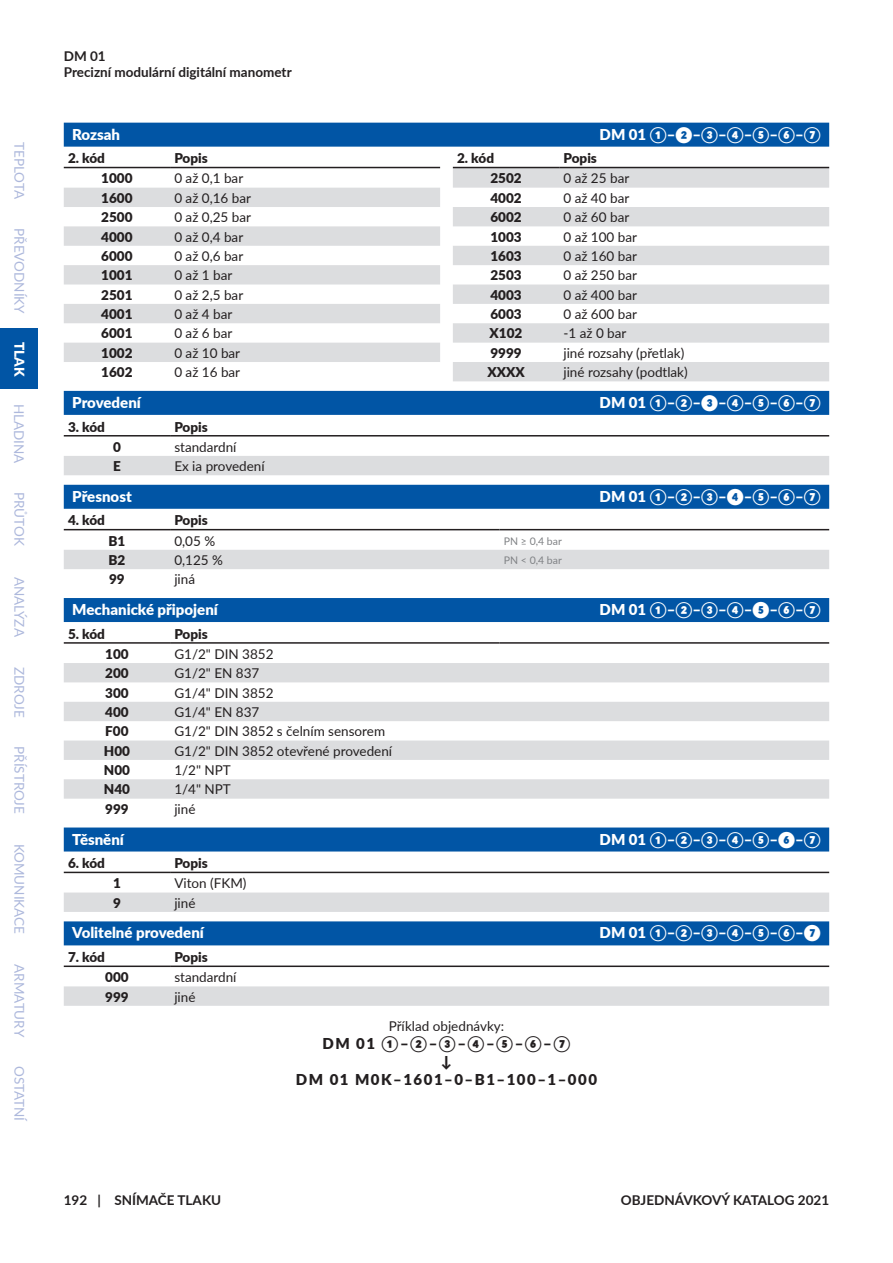
<style>
.page{position:relative;width:893px;height:1263px;background:#fff}
.page>*{position:absolute;margin:0;border:0;box-sizing:border-box;transform-origin:0 0}
.t1{font:900 15px "Lato";color:#fff}
.t2{font:900 15px/18px "Lato";letter-spacing:.1em;color:#231f20;text-align:center}
.t3{font:13.5px "Lato";color:#231f20}
.t4{font:900 13.5px "Lato";color:#231f20}
.t5{font:700 13.5px/16.2px "Lato";color:#231f20}
.t6{font:13.5px "Lato";color:#adb8dc}
.t7{font:900 13.5px "Lato";color:#fff}
.t8{font:10.5px "Lato";color:#808285}
</style>
<div class="page">
<div style="left:0;top:328px;width:38px;height:61px;background:#0155a5"></div>
<div style="left:64px;top:123px;width:765px;height:24px;background:#0155a5"></div>
<svg style="left:64px;top:188px;width:376px;height:174px;fill:#dcdddf"></svg>
<hr style="left:64px;top:167px;width:106px;height:1px;background:#231f20">
<hr style="left:170px;top:167px;width:270px;height:1px;background:#231f20">
<svg style="left:453px;top:168px;width:376px;height:213px;fill:#dcdddf"></svg>
<hr style="left:453px;top:167px;width:106px;height:1px;background:#231f20">
<hr style="left:559px;top:167px;width:270px;height:1px;background:#231f20">
<div style="left:64px;top:391px;width:765px;height:24px;background:#0155a5"></div>
<div style="left:64px;top:485px;width:765px;height:24px;background:#0155a5"></div>
<div style="left:64px;top:598px;width:765px;height:24px;background:#0155a5"></div>
<div style="left:64px;top:827px;width:765px;height:24px;background:#0155a5"></div>
<div style="left:64px;top:921px;width:765px;height:24px;background:#0155a5"></div>
<div style="left:64px;top:456px;width:765px;height:19px;background:#dcdddf"></div>
<hr style="left:64px;top:435px;width:106px;height:1px;background:#231f20">
<hr style="left:170px;top:435px;width:659px;height:1px;background:#231f20">
<div style="left:64px;top:550px;width:765px;height:19px;background:#dcdddf"></div>
<hr style="left:64px;top:529px;width:106px;height:1px;background:#231f20">
<hr style="left:170px;top:529px;width:330px;height:1px;background:#231f20">
<hr style="left:500px;top:529px;width:329px;height:1px;background:#231f20">
<svg style="left:64px;top:663px;width:765px;height:136px;fill:#dcdddf"></svg>
<hr style="left:64px;top:642px;width:106px;height:2px;background:#231f20">
<hr style="left:170px;top:642px;width:330px;height:2px;background:#231f20">
<hr style="left:500px;top:642px;width:329px;height:2px;background:#231f20">
<div style="left:64px;top:892px;width:765px;height:20px;background:#dcdddf"></div>
<hr style="left:64px;top:872px;width:106px;height:1px;background:#231f20">
<hr style="left:170px;top:872px;width:659px;height:1px;background:#231f20">
<div style="left:64px;top:986px;width:765px;height:20px;background:#dcdddf"></div>
<hr style="left:64px;top:965px;width:106px;height:2px;background:#231f20">
<hr style="left:170px;top:965px;width:659px;height:2px;background:#231f20">
<p class="t6" style="left:29px;top:142px;width:58px;rotate:90deg">Teplota</p>
<p class="t6" style="left:29px;top:228px;width:87px;rotate:90deg">Převodníky</p>
<p class="t7" style="left:30px;top:342px;width:36px;rotate:90deg">Tlak</p>
<p class="t6" style="left:29px;top:404px;width:61px;rotate:90deg">Hladina</p>
<p class="t6" style="left:29px;top:492px;width:55px;rotate:90deg">Průtok</p>
<p class="t6" style="left:29px;top:577px;width:61px;rotate:90deg">Analýza</p>
<p class="t6" style="left:29px;top:667px;width:52px;rotate:90deg">Zdroje</p>
<p class="t6" style="left:29px;top:746px;width:69px;rotate:90deg">Přístroje</p>
<p class="t6" style="left:29px;top:844px;width:92px;rotate:90deg">Komunikace</p>
<p class="t6" style="left:29px;top:964px;width:74px;rotate:90deg">Armatury</p>
<p class="t6" style="left:29px;top:1066px;width:58px;rotate:90deg">Ostatní</p>
<p class="t5" style="left:64px;top:48px;width:229px">DM 01<br>Precizní modulární digitální manometr</p>
<p class="t1" style="left:72px;top:123px;width:49px">Rozsah</p>
<p class="t1" style="left:600px;top:123px;width:222px">DM 01 ①–❷–③–④–⑤–⑥–⑦</p>
<p class="t4" style="left:68px;top:148px;width:38px">2. kód</p>
<p class="t4" style="left:174px;top:148px;width:35px">Popis</p>
<p class="t4" style="left:101px;top:168px;width:33px">1000</p>
<p class="t3" style="left:174px;top:169px;width:70px">0 až 0,1 bar</p>
<p class="t4" style="left:101px;top:188px;width:33px">1600</p>
<p class="t3" style="left:174px;top:188px;width:78px">0 až 0,16 bar</p>
<p class="t4" style="left:101px;top:207px;width:33px">2500</p>
<p class="t3" style="left:174px;top:208px;width:78px">0 až 0,25 bar</p>
<p class="t4" style="left:101px;top:226px;width:33px">4000</p>
<p class="t3" style="left:174px;top:227px;width:70px">0 až 0,4 bar</p>
<p class="t4" style="left:101px;top:246px;width:33px">6000</p>
<p class="t3" style="left:174px;top:246px;width:70px">0 až 0,6 bar</p>
<p class="t4" style="left:101px;top:265px;width:33px">1001</p>
<p class="t3" style="left:174px;top:266px;width:60px">0 až 1 bar</p>
<p class="t4" style="left:101px;top:285px;width:33px">2501</p>
<p class="t3" style="left:174px;top:285px;width:70px">0 až 2,5 bar</p>
<p class="t4" style="left:101px;top:304px;width:33px">4001</p>
<p class="t3" style="left:174px;top:304px;width:60px">0 až 4 bar</p>
<p class="t4" style="left:101px;top:323px;width:33px">6001</p>
<p class="t3" style="left:174px;top:324px;width:60px">0 až 6 bar</p>
<p class="t4" style="left:101px;top:343px;width:33px">1002</p>
<p class="t3" style="left:174px;top:343px;width:67px">0 až 10 bar</p>
<p class="t4" style="left:101px;top:362px;width:33px">1602</p>
<p class="t3" style="left:174px;top:363px;width:67px">0 až 16 bar</p>
<p class="t4" style="left:457px;top:148px;width:38px">2. kód</p>
<p class="t4" style="left:563px;top:148px;width:35px">Popis</p>
<p class="t4" style="left:490px;top:168px;width:33px">2502</p>
<p class="t3" style="left:563px;top:169px;width:67px">0 až 25 bar</p>
<p class="t4" style="left:490px;top:188px;width:33px">4002</p>
<p class="t3" style="left:563px;top:188px;width:67px">0 až 40 bar</p>
<p class="t4" style="left:490px;top:207px;width:33px">6002</p>
<p class="t3" style="left:563px;top:208px;width:67px">0 až 60 bar</p>
<p class="t4" style="left:490px;top:226px;width:33px">1003</p>
<p class="t3" style="left:563px;top:227px;width:75px">0 až 100 bar</p>
<p class="t4" style="left:490px;top:246px;width:33px">1603</p>
<p class="t3" style="left:563px;top:246px;width:75px">0 až 160 bar</p>
<p class="t4" style="left:490px;top:265px;width:33px">2503</p>
<p class="t3" style="left:563px;top:266px;width:75px">0 až 250 bar</p>
<p class="t4" style="left:490px;top:285px;width:33px">4003</p>
<p class="t3" style="left:563px;top:285px;width:75px">0 až 400 bar</p>
<p class="t4" style="left:490px;top:304px;width:33px">6003</p>
<p class="t3" style="left:563px;top:304px;width:75px">0 až 600 bar</p>
<p class="t4" style="left:490px;top:323px;width:34px">X102</p>
<p class="t3" style="left:563px;top:324px;width:65px">-1 až 0 bar</p>
<p class="t4" style="left:490px;top:343px;width:33px">9999</p>
<p class="t3" style="left:563px;top:343px;width:122px">jiné rozsahy (přetlak)</p>
<p class="t4" style="left:487px;top:362px;width:39px">XXXX</p>
<p class="t3" style="left:563px;top:363px;width:126px">jiné rozsahy (podtlak)</p>
<p class="t1" style="left:72px;top:391px;width:70px">Provedení</p>
<p class="t1" style="left:600px;top:391px;width:222px">DM 01 ①–②–❸–④–⑤–⑥–⑦</p>
<p class="t4" style="left:68px;top:416px;width:38px">3. kód</p>
<p class="t4" style="left:174px;top:416px;width:35px">Popis</p>
<p class="t4" style="left:113px;top:437px;width:9px">0</p>
<p class="t3" style="left:174px;top:437px;width:64px">standardní</p>
<p class="t4" style="left:113px;top:456px;width:9px">E</p>
<p class="t3" style="left:174px;top:456px;width:92px">Ex ia provedení</p>
<p class="t1" style="left:72px;top:485px;width:61px">Přesnost</p>
<p class="t1" style="left:600px;top:485px;width:222px">DM 01 ①–②–③–❹–⑤–⑥–⑦</p>
<p class="t4" style="left:68px;top:510px;width:38px">4. kód</p>
<p class="t4" style="left:174px;top:510px;width:35px">Popis</p>
<p class="t4" style="left:108px;top:530px;width:18px">B1</p>
<p class="t3" style="left:174px;top:531px;width:42px">0,05 %</p>
<p class="t8" style="left:504px;top:533px;width:59px">PN ≥ 0,4 bar</p>
<p class="t4" style="left:108px;top:550px;width:18px">B2</p>
<p class="t3" style="left:174px;top:550px;width:50px">0,125 %</p>
<p class="t8" style="left:504px;top:553px;width:59px">PN &lt; 0,4 bar</p>
<p class="t4" style="left:109px;top:569px;width:17px">99</p>
<p class="t3" style="left:174px;top:570px;width:22px">jiná</p>
<p class="t1" style="left:72px;top:598px;width:147px">Mechanické připojení</p>
<p class="t1" style="left:600px;top:598px;width:222px">DM 01 ①–②–③–④–❺–⑥–⑦</p>
<p class="t4" style="left:68px;top:624px;width:38px">5. kód</p>
<p class="t4" style="left:174px;top:624px;width:35px">Popis</p>
<p class="t4" style="left:105px;top:644px;width:25px">100</p>
<p class="t3" style="left:174px;top:644px;width:49px">G1/2" DIN</p>
<p class="t3" style="left:242px;top:644px;width:33px">3852</p>
<p class="t4" style="left:105px;top:663px;width:25px">200</p>
<p class="t3" style="left:174px;top:664px;width:87px">G1/2" EN 837</p>
<p class="t4" style="left:105px;top:682px;width:25px">300</p>
<p class="t3" style="left:174px;top:683px;width:49px">G1/4" DIN</p>
<p class="t3" style="left:242px;top:683px;width:33px">3852</p>
<p class="t4" style="left:105px;top:702px;width:25px">400</p>
<p class="t3" style="left:174px;top:702px;width:87px">G1/4" EN 837</p>
<p class="t4" style="left:105px;top:721px;width:25px">F00</p>
<p class="t3" style="left:174px;top:722px;width:49px">G1/2" DIN</p>
<p class="t3" style="left:242px;top:722px;width:144px">3852 s čelním sensorem</p>
<p class="t4" style="left:104px;top:740px;width:28px">H00</p>
<p class="t3" style="left:174px;top:741px;width:49px">G1/2" DIN</p>
<p class="t3" style="left:242px;top:741px;width:152px">3852 otevřené provedení</p>
<p class="t4" style="left:104px;top:760px;width:28px">N00</p>
<p class="t3" style="left:174px;top:760px;width:58px">1/2" N PT</p>
<p class="t4" style="left:104px;top:779px;width:28px">N40</p>
<p class="t3" style="left:174px;top:780px;width:58px">1/4" N PT</p>
<p class="t4" style="left:105px;top:799px;width:25px">999</p>
<p class="t3" style="left:174px;top:799px;width:23px">jiné</p>
<p class="t1" style="left:72px;top:828px;width:53px">Těsnění</p>
<p class="t1" style="left:600px;top:828px;width:222px">DM 01 ①–②–③–④–⑤–❻–⑦</p>
<p class="t4" style="left:68px;top:853px;width:38px">6. kód</p>
<p class="t4" style="left:174px;top:853px;width:35px">Popis</p>
<p class="t4" style="left:113px;top:873px;width:9px">1</p>
<p class="t3" style="left:174px;top:874px;width:74px">Viton (FKM)</p>
<p class="t4" style="left:113px;top:892px;width:9px">9</p>
<p class="t3" style="left:174px;top:893px;width:23px">jiné</p>
<p class="t1" style="left:72px;top:922px;width:133px">Volitelné provedení</p>
<p class="t1" style="left:600px;top:922px;width:222px">DM 01 ①–②–③–④–⑤–⑥–❼</p>
<p class="t4" style="left:68px;top:947px;width:38px">7. kód</p>
<p class="t4" style="left:174px;top:947px;width:35px">Popis</p>
<p class="t4" style="left:105px;top:967px;width:25px">000</p>
<p class="t3" style="left:174px;top:967px;width:64px">standardní</p>
<p class="t4" style="left:105px;top:986px;width:25px">999</p>
<p class="t3" style="left:174px;top:987px;width:23px">jiné</p>
<p class="t3" style="left:389px;top:1016px;width:117px">Příklad objednávky:</p>
<p class="t2" style="left:296px;top:1033px;width:303px">DM 01 ①–②–③–④–⑤–⑥–⑦<br>↓<br>DM 01 M0K–1601–0–B1–100–1–000</p>
<p class="t5" style="left:64px;top:1191px;width:159px">192 | Snímače tlaku</p>
<p class="t5" style="left:621px;top:1191px;width:210px">Objed návkový katalog 2021</p>
</div>
